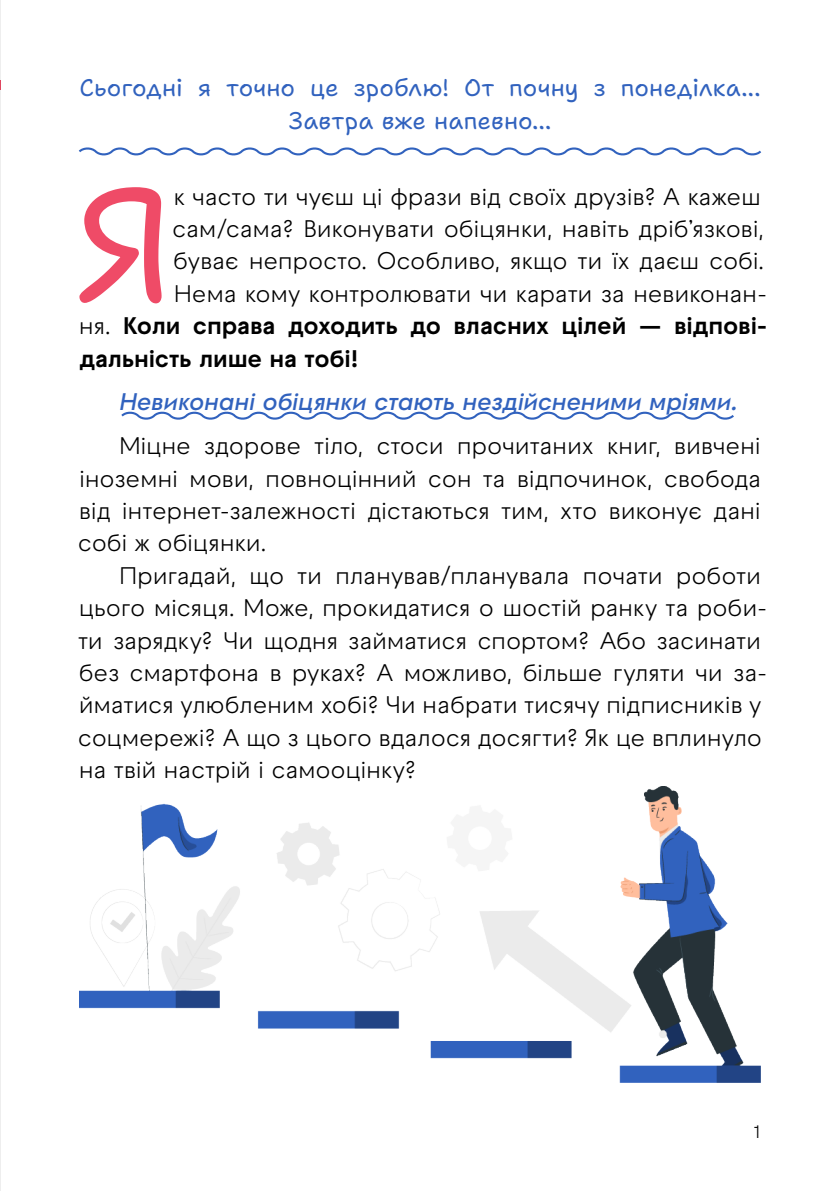
<style>
.page{position:relative;width:840px;height:1191px;background:#fff}
.page>*{position:absolute;margin:0;border:0;box-sizing:border-box;transform-origin:0 0}
.t1{font:161px "Shantell Sans";color:#ef4b67}
.t2{font:24px/32.4px "Raptor V3 Premium";letter-spacing:-.015em;color:#000;text-align:justify}
.t3{font:700 24px "Raptor V3 Premium";letter-spacing:-.005em;color:#000}
.t4{font:24px/32.4px "Shantell Sans";letter-spacing:.005em;color:#3162be;text-align:center}
.t5{font:italic 600 24px "Raptor V3 Premium";letter-spacing:-.01em;color:#3162be}
.t6{font:18px "Raptor V3 Premium";color:#000}
.s1{font-weight:400}
</style>
<div class="page">
<svg style="left:78px;top:147px;width:684px;height:9px"></svg>
<svg style="left:121px;top:411px;width:613px;height:9px"></svg>
<img style="left:79px;top:786px;width:681px;height:296px">
<hr style="left:0;top:0;width:1px;height:1191px;background:#000">
<p class="t4" style="left:79px;top:72px;width:682px">Сьогодні я точно це зроблю! От почну з понеділка...<br>Завтра вже напевно…</p>
<h1 class="t1" style="left:75px;top:152px;width:100px">Я</h1>
<p class="t2" style="left:173px;top:180px;width:588px">к часто ти чуєш ці фрази від своїх друзів? А кажеш</p>
<p class="t2" style="left:172px;top:212px;width:593px">сам/сама? Виконувати обіцянки, навіть дріб’язкові,</p>
<p class="t2" style="left:173px;top:245px;width:592px">буває непросто. Особливо, якщо ти їх даєш собі.</p>
<p class="t2" style="left:174px;top:277px;width:594px">Нема кому контролювати чи карати за невиконан-</p>
<p class="t3" style="left:79px;top:308px;width:689px"><span class="s1">ня.</span> Коли справа доходить до власних цілей — відпові-</p>
<p class="t3" style="left:79px;top:340px;width:280px">дальність лише на тобі!</p>
<p class="t5" style="left:119px;top:384px;width:619px">Невиконані обіцянки стають нездійсненими мріями.</p>
<p class="t2" style="left:78px;top:429px;width:684px;text-indent:41px">Міцне здорове тіло, стоси прочитаних книг, вивчені іноземні мови, повноцінний сон та відпочинок, свобода від інтернет-залежності дістаються тим, хто виконує дані собі ж обіцянки.</p>
<p class="t2" style="left:78px;top:559px;width:690px;text-align:left;text-indent:41px">Пригадай, що ти планував/планувала почати роботи цього місяця. Може, прокидатися о шостій ранку та роби&shy;ти зарядку? Чи щодня займатися спортом? Або засинати без смартфона в руках? А можливо, більше гуляти чи за&shy;йматися улюбленим хобі? Чи набрати тисячу підписників у соцмережі? А що з цього вдалося досягти? Як це вплинуло на твій настрій і самооцінку?</p>
<p class="t6" style="left:753px;top:1119px;width:7px">1</p>
</div>
